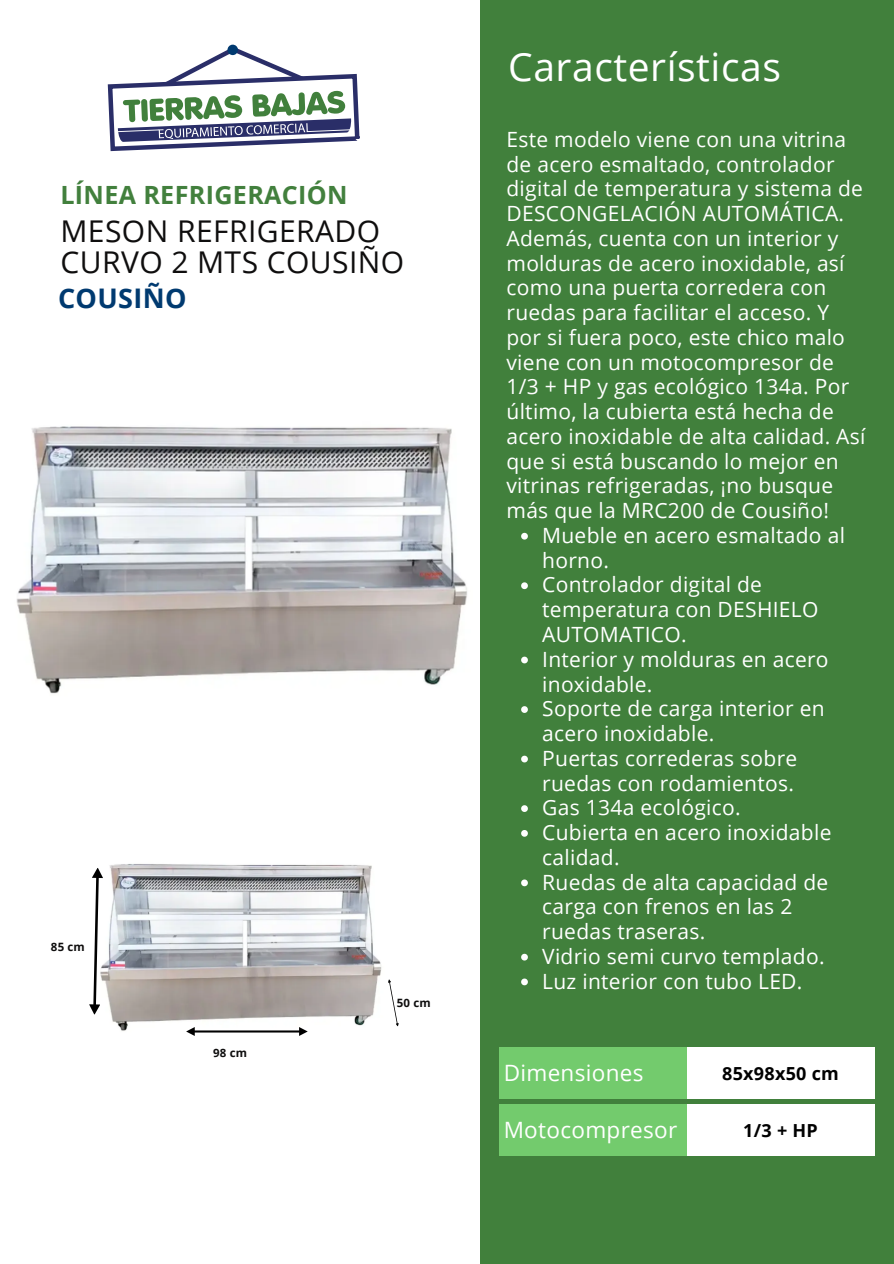
<style>
.page{position:relative;width:894px;height:1264px;background:#fff}
.page>*{position:absolute;margin:0;border:0;box-sizing:border-box;transform-origin:0 0}
.t1{font:39px "Open Sans";letter-spacing:.015em;color:#fff}
.t2{font:30px/31.5px "Open Sans";letter-spacing:.015em;color:#0f0e0e}
.t3{font:700 27px "Open Sans";letter-spacing:.015em;color:#003a70}
.t4{font:700 25.05px "Open Sans";letter-spacing:.015em;color:#42803d}
.t5{font:22.5px "Open Sans";letter-spacing:.015em;color:#fff}
.t6{font:21px/24.8px "Open Sans";letter-spacing:.015em;color:#fff}
.t7{font:700 18px "Open Sans";letter-spacing:.015em;color:#000}
.t8{font:700 11.55px "Open Sans";letter-spacing:.015em;color:#0f0e0e}
</style>
<div class="page">
<div style="left:480px;top:0;width:413px;height:1263px;background:#41803c"></div>
<svg style="left:107px;top:44px;width:253px;height:108px"></svg>
<div style="left:227px;top:45px;width:11px;height:10px;background:#003a70;border-radius:50%"></div>
<img style="left:103px;top:864px;width:279px;height:172px">
<svg style="left:89px;top:868px;width:14px;height:147px"></svg>
<svg style="left:388px;top:979px;width:11px;height:47px"></svg>
<svg style="left:186px;top:1027px;width:121px;height:8px"></svg>
<div style="left:499px;top:1047px;width:187px;height:51px;background:#73cb6d"></div>
<div style="left:686px;top:1047px;width:188px;height:51px;background:#fff"></div>
<div style="left:499px;top:1104px;width:187px;height:51px;background:#73cb6d"></div>
<div style="left:686px;top:1104px;width:188px;height:51px;background:#fff"></div>
<img style="left:16px;top:426px;width:451px;height:268px">
<svg style="left:521px;top:533px;width:6px;height:6px"></svg>
<svg style="left:521px;top:582px;width:6px;height:7px"></svg>
<svg style="left:521px;top:656px;width:6px;height:7px"></svg>
<svg style="left:521px;top:706px;width:6px;height:7px"></svg>
<svg style="left:521px;top:755px;width:6px;height:7px"></svg>
<svg style="left:521px;top:805px;width:6px;height:7px"></svg>
<svg style="left:521px;top:830px;width:6px;height:6px"></svg>
<svg style="left:521px;top:879px;width:6px;height:7px"></svg>
<svg style="left:521px;top:953px;width:6px;height:7px"></svg>
<svg style="left:521px;top:978px;width:6px;height:7px"></svg>
<h4 class="t4" style="left:60px;top:177px;width:289px">LÍNEA REFRIGERACIÓN</h4>
<h3 class="t2" style="left:60px;top:214px;width:345px">MESON REFRIGERADO<br>CURVO 2 MTS COUSIÑO</h3>
<h2 class="t3" style="left:58px;top:279px;width:130px">COUSIÑO</h2>
<h4 class="t8" style="left:51px;top:939px;width:35px">85 cm</h4>
<h4 class="t8" style="left:213px;top:1044px;width:35px">98 cm</h4>
<h4 class="t8" style="left:397px;top:994px;width:35px">50 cm</h4>
<p class="t1" style="left:508px;top:39px;width:274px">Características</p>
<p class="t6" style="left:506px;top:126px;width:360px">Este modelo viene con una vitrina de acero esmaltado, controlador digital de temperatura y sistema de<br>DESCONGELACIÓN AUTOMÁTICA.<br>Además, cuenta con un interior y molduras de acero inoxidable, así como una puerta corredera con ruedas para facilitar el acceso. Y por si fuera poco, este chico malo viene con un motocompresor de<br>1/3 + HP y gas ecológico 134a. Por último, la cubierta está hecha de acero inoxidable de alta calidad. Así que si está buscando lo mejor en vitrinas refrigeradas, ¡no busque más que la MRC200 de Cousiño!</p>
<p class="t6" style="left:542px;top:522px;width:304px">Mueble en acero esmaltado al horno.</p>
<p class="t6" style="left:542px;top:572px;width:278px">Controlador digital de temperatura con DESHIELO<br>AUTOMATICO.</p>
<p class="t6" style="left:542px;top:646px;width:288px">Interior y molduras en acero inoxidable.</p>
<p class="t6" style="left:542px;top:695px;width:284px">Soporte de carga interior en acero inoxidable.</p>
<p class="t6" style="left:542px;top:745px;width:256px">Puertas correderas sobre ruedas con rodamientos.</p>
<p class="t6" style="left:542px;top:794px;width:200px">Gas 134a ecológico.</p>
<h1 class="t6" style="left:542px;top:819px;width:291px">Cubierta en acero inoxidable calidad.</h1>
<h4 class="t6" style="left:542px;top:869px;width:287px">Ruedas de alta capacidad de carga con frenos en las 2 ruedas traseras.</h4>
<h4 class="t6" style="left:542px;top:943px;width:284px">Vidrio semi curvo templado.</h4>
<h4 class="t6" style="left:542px;top:968px;width:262px">Luz interior con tubo LED.</h4>
<p class="t5" style="left:503px;top:1056px;width:141px">Dimensiones</p>
<p class="t7" style="left:722px;top:1060px;width:118px">85x98x50 cm</p>
<p class="t5" style="left:503px;top:1114px;width:175px">Motocompresor</p>
<p class="t7" style="left:743px;top:1117px;width:76px">1/3 + HP</p>
</div>
